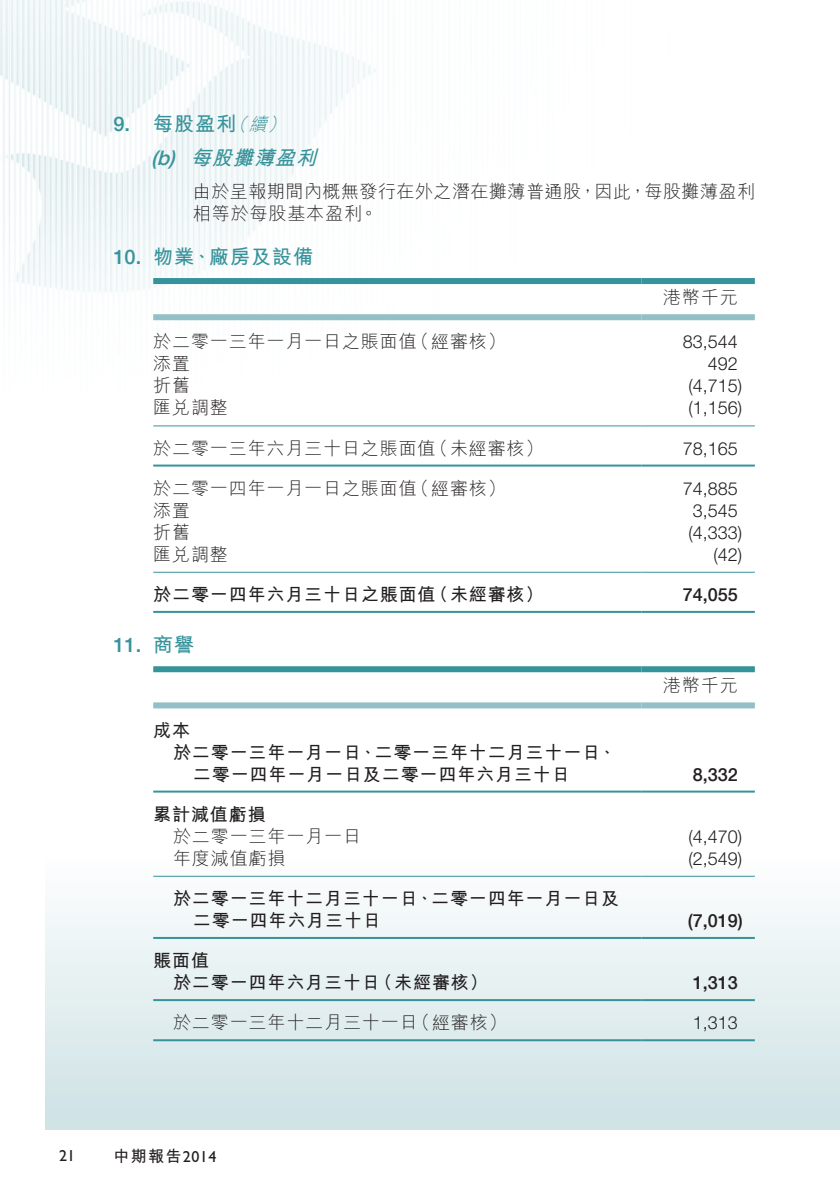
<style>
.page{position:relative;width:840px;height:1191px;background:#fff}
.page>*{position:absolute;margin:0;border:0;box-sizing:border-box;transform-origin:0 0}
.Heading_2{font:700 20px "M Hei HK";letter-spacing:.05em;color:#37939b}
.Heading_2-2{font:500 20px "Helvetica Neue";color:#37939b}
.Heading_3{font:italic 700 20px "M Hei HK";color:#37939b}
.Heading_3-2{font:italic 500 20px "Helvetica Neue";color:#37939b}
.Body_Text{font:700 18px "M Hei HK";letter-spacing:.05em;color:#231f20}
.Body_Text-2{font:300 18px "M Hei HK";letter-spacing:.05em;color:#231f20}
.Body_Text-3{font:300 18px "Helvetica Neue LT Std";color:#231f20}
.Body_Text-4{font:300 18px/22px "M Hei HK";letter-spacing:.025em;color:#231f20}
.Body_Text-5{font:500 18px "Helvetica Neue";color:#231f20}
.Heading_2-3{font:italic 300 18px "M Hei HK";color:#37939b}
.t1{font:700 16px "M Hei HK";color:#231f20}
.t2{font:16px "Gill Sans Std";color:#231f20}
.s1{font-family:"Gill Sans Std";font-weight:400}
</style>
<div class="page">
<img style="left:0;top:0;width:755px;height:467px">
<div style="left:45px;top:813px;width:794px;height:316px;background:linear-gradient(to bottom,#fff,#cde2e4)"></div>
<div style="left:153px;top:278px;width:488px;height:6px;background:#37939b"></div>
<div style="left:641px;top:278px;width:113px;height:6px;background:#37939b"></div>
<div style="left:153px;top:314px;width:488px;height:6px;background:#93c0c6"></div>
<div style="left:641px;top:314px;width:113px;height:6px;background:#93c0c6"></div>
<hr style="left:153px;top:425px;width:488px;height:1px;background:#37939b">
<hr style="left:641px;top:425px;width:113px;height:1px;background:#37939b">
<hr style="left:153px;top:464px;width:488px;height:2px;background:#37939b">
<hr style="left:641px;top:464px;width:113px;height:2px;background:#37939b">
<hr style="left:153px;top:572px;width:488px;height:1px;background:#37939b">
<hr style="left:641px;top:572px;width:113px;height:1px;background:#37939b">
<hr style="left:153px;top:611px;width:488px;height:2px;background:#37939b">
<hr style="left:641px;top:611px;width:113px;height:2px;background:#37939b">
<div style="left:153px;top:666px;width:488px;height:6px;background:#37939b"></div>
<div style="left:641px;top:666px;width:113px;height:6px;background:#37939b"></div>
<div style="left:153px;top:702px;width:488px;height:6px;background:#93c0c6"></div>
<div style="left:641px;top:702px;width:113px;height:6px;background:#93c0c6"></div>
<hr style="left:153px;top:790px;width:488px;height:2px;background:#37939b">
<hr style="left:641px;top:790px;width:113px;height:2px;background:#37939b">
<hr style="left:153px;top:875px;width:488px;height:1px;background:#37939b">
<hr style="left:641px;top:875px;width:113px;height:1px;background:#37939b">
<hr style="left:153px;top:937px;width:488px;height:2px;background:#37939b">
<hr style="left:641px;top:937px;width:113px;height:2px;background:#37939b">
<hr style="left:153px;top:999px;width:488px;height:2px;background:#37939b">
<hr style="left:641px;top:999px;width:113px;height:2px;background:#37939b">
<hr style="left:153px;top:1039px;width:488px;height:2px;background:#37939b">
<hr style="left:641px;top:1039px;width:113px;height:2px;background:#37939b">
<p class="Heading_2-2" style="left:113px;top:112px;width:18px">9.</p>
<p class="Heading_2-2" style="left:113px;top:245px;width:29px">10.</p>
<p class="Heading_2-2" style="left:113px;top:633px;width:29px">11.</p>
<p class="Heading_2" style="left:153px;top:110px;width:84px">每股盈利</p>
<p class="Heading_2-3" style="left:248px;top:116px;width:24px">續</p>
<p class="Heading_2-3" style="left:229px;top:116px;width:24px">（</p>
<p class="Heading_2-3" style="left:267px;top:116px;width:24px">(</p>
<p class="Heading_3-2" style="left:151px;top:146px;width:26px">b(</p>
<p class="Heading_3-2" style="left:169px;top:146px;width:7px">)</p>
<p class="Heading_3" style="left:191px;top:143px;width:133px">每股攤薄盈利</p>
<p class="Body_Text-4" style="left:193px;top:180px;width:563px">由於呈報期間內概無發行在外之潛在攤薄普通股，因此，每股攤薄盈利相等於每股基本盈利。</p>
<p class="Heading_2" style="left:153px;top:242px;width:161px">物業、廠房及設備</p>
<p class="Body_Text-2" style="left:411px;top:333px;width:96px">（經審核(</p>
<p class="Body_Text-2" style="left:153px;top:333px;width:265px">於二零一三年一月一日之賬面值</p>
<p class="Body_Text-2" style="left:662px;top:288px;width:76px">港幣千元</p>
<p class="Body_Text-3" style="left:682px;top:331px;width:56px">83,544</p>
<p class="Body_Text-2" style="left:153px;top:355px;width:38px">添置</p>
<p class="Body_Text-3" style="left:707px;top:353px;width:31px">492</p>
<p class="Body_Text-2" style="left:153px;top:377px;width:38px">折舊</p>
<p class="Body_Text-3" style="left:688px;top:375px;width:55px">)4,715(</p>
<p class="Body_Text-2" style="left:153px;top:399px;width:76px">匯兌調整</p>
<p class="Body_Text-3" style="left:688px;top:397px;width:55px">)1,156(</p>
<p class="Body_Text-2" style="left:430px;top:439px;width:115px">（未經審核(</p>
<p class="Body_Text-2" style="left:153px;top:439px;width:284px">於二零一三年六月三十日之賬面值</p>
<p class="Body_Text-3" style="left:682px;top:437px;width:56px">78,165</p>
<p class="Body_Text-2" style="left:411px;top:479px;width:96px">（經審核(</p>
<p class="Body_Text-2" style="left:153px;top:479px;width:265px">於二零一四年一月一日之賬面值</p>
<p class="Body_Text-3" style="left:682px;top:477px;width:56px">74,885</p>
<p class="Body_Text-2" style="left:153px;top:501px;width:38px">添置</p>
<p class="Body_Text-3" style="left:692px;top:499px;width:46px">3,545</p>
<p class="Body_Text-2" style="left:153px;top:523px;width:38px">折舊</p>
<p class="Body_Text-3" style="left:688px;top:521px;width:55px">)4,333(</p>
<p class="Body_Text-2" style="left:153px;top:545px;width:76px">匯兌調整</p>
<p class="Body_Text-3" style="left:713px;top:543px;width:30px">)42(</p>
<p class="Body_Text" style="left:430px;top:581px;width:115px">（未經審核(</p>
<p class="Body_Text" style="left:153px;top:581px;width:284px">於二零一四年六月三十日之賬面值</p>
<p class="Heading_2" style="left:153px;top:630px;width:42px">商譽</p>
<p class="Body_Text-5" style="left:682px;top:584px;width:56px">74,055</p>
<p class="Body_Text-2" style="left:662px;top:676px;width:76px">港幣千元</p>
<p class="Body_Text" style="left:153px;top:717px;width:38px">成本</p>
<p class="Body_Text" style="left:173px;top:739px;width:444px">於二零一三年一月一日、二零一三年十二月三十一日、</p>
<p class="Body_Text" style="left:193px;top:761px;width:378px">二零一四年一月一日及二零一四年六月三十日</p>
<p class="Body_Text" style="left:153px;top:801px;width:114px">累計減值虧損</p>
<p class="Body_Text-5" style="left:692px;top:763px;width:46px">8,332</p>
<p class="Body_Text-2" style="left:173px;top:827px;width:189px">於二零一三年一月一日</p>
<p class="Body_Text-3" style="left:688px;top:825px;width:55px">)4,470(</p>
<p class="Body_Text-2" style="left:173px;top:849px;width:114px">年度減值虧損</p>
<p class="Body_Text" style="left:173px;top:885px;width:447px">於二零一三年十二月三十一日、二零一四年一月一日及</p>
<p class="Body_Text-3" style="left:688px;top:847px;width:55px">)2,549(</p>
<p class="Body_Text" style="left:193px;top:907px;width:189px">二零一四年六月三十日</p>
<p class="Body_Text" style="left:153px;top:947px;width:57px">賬面值</p>
<p class="Body_Text-5" style="left:687px;top:909px;width:56px">)7,019(</p>
<p class="Body_Text" style="left:173px;top:969px;width:208px">於二零一四年六月三十日</p>
<p class="Body_Text" style="left:374px;top:969px;width:115px">（未經審核(</p>
<p class="Body_Text-5" style="left:692px;top:972px;width:46px">1,313</p>
<p class="Body_Text-2" style="left:173px;top:1013px;width:246px">於二零一三年十二月三十一日</p>
<p class="Body_Text-2" style="left:412px;top:1013px;width:96px">（經審核(</p>
<p class="Body_Text-3" style="left:692px;top:1012px;width:46px">1,313</p>
<p class="t2" style="left:59px;top:1146px;width:17px">21</p>
<p class="t1" style="left:113px;top:1144px;width:104px">中期報告<span class="s1">2014</span></p>
</div>
